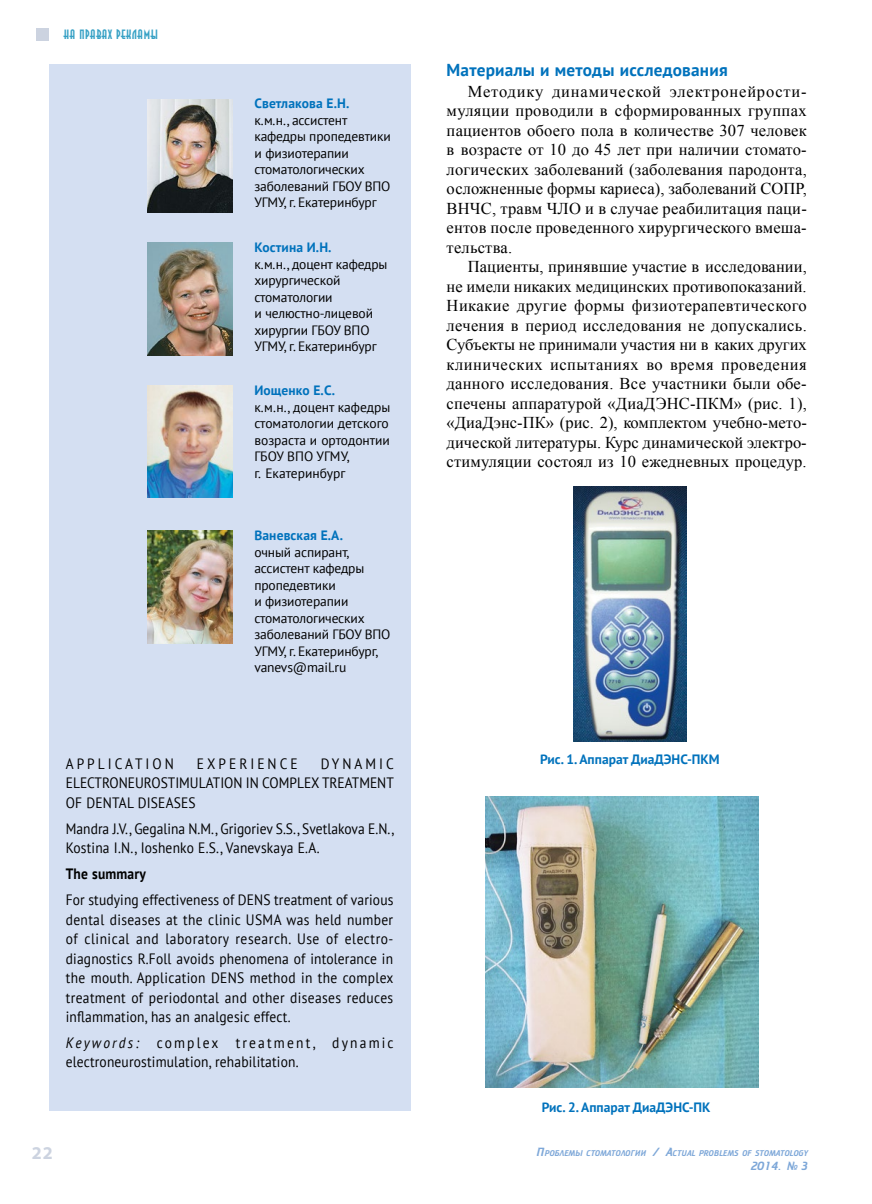
<style>
.page{position:relative;width:872px;height:1204px;background:#fff}
.page>*{position:absolute;margin:0;border:0;box-sizing:border-box;transform-origin:0 0}
.t1{font:700 18px "Myriad Pro";color:#ccd3e0}
.t2{font:700 17.25px "PT Sans";letter-spacing:.015em;color:#0072bc}
.t3{font:16.5px/19.5px "Times New Roman";letter-spacing:.01em;color:#000;text-align:justify}
.t4{font:15px/19.5px "PT Sans";letter-spacing:.015em;color:#000;text-align:justify;scale:.9 1}
.t5{font:15px "PT Sans";letter-spacing:.225em;color:#000;scale:.9 1}
.t6{font:700 15px "PT Sans";letter-spacing:.015em;color:#000;scale:.9 1}
.t7{font:13.5px/16.5px "PT Sans";letter-spacing:-.01em;color:#000}
.t8{font:700 13.5px "PT Sans";color:#0072bc}
.t9{font:700 13.5px "Anna C";letter-spacing:.05em;color:#37a1c5}
.t10{font:12px "Cricket";color:#7da7d8}
.t11{font:8.4px "Cricket";letter-spacing:.005em;color:#7da7d8}
.s1{font-style:italic}
.s2{font-size:12px}
</style>
<div class="page">
<div style="left:36px;top:28px;width:13px;height:12px;background:#ccd3e0"></div>
<div style="left:49px;top:64px;width:361px;height:1046px;background:#d4dff2"></div>
<img style="left:148px;top:99px;width:85px;height:114px">
<img style="left:148px;top:242px;width:85px;height:114px">
<img style="left:148px;top:530px;width:85px;height:114px">
<img style="left:148px;top:386px;width:85px;height:111px">
<img style="left:573px;top:486px;width:113px;height:255px">
<img style="left:485px;top:797px;width:273px;height:289px">
<p class="t9" style="left:64px;top:27px;width:95px">НА ПРАВАХ РЕКЛАМЫ</p>
<p class="t8" style="left:254px;top:94px;width:97px">Светлакова Е.Н.</p>
<p class="t7" style="left:254px;top:111px;width:138px">к.м.н., ассистент кафедры пропедевтики и физиотерапии стоматологических заболеваний ГБОУ ВПО<br>УГМУ, г. Екатеринбург</p>
<p class="t8" style="left:254px;top:238px;width:79px">Костина И.Н.</p>
<p class="t7" style="left:254px;top:255px;width:135px">к.м.н., доцент кафедры хирургической стоматологии<br>и челюстно-лицевой хирургии ГБОУ ВПО<br>УГМУ, г. Екатеринбург</p>
<p class="t8" style="left:254px;top:382px;width:82px">Иощенко Е.С.</p>
<p class="t7" style="left:254px;top:398px;width:137px">к.м.н., доцент кафедры стоматологии детского возраста и ортодонтии<br>ГБОУ ВПО УГМУ,<br>г. Екатеринбург</p>
<p class="t8" style="left:254px;top:526px;width:90px">Ваневская Е.А.</p>
<p class="t7" style="left:254px;top:543px;width:138px">очный аспирант, ассистент кафедры пропедевтики<br>и физиотерапии стоматологических заболеваний ГБОУ ВПО<br>УГМУ, г. Екатеринбург, vanevs@mail.ru</p>
<p class="t5" style="left:66px;top:753px;width:122px">APPLICATION</p>
<p class="t5" style="left:197px;top:753px;width:113px">EXPERIENCE</p>
<p class="t4" style="left:66px;top:753px;width:366px;text-indent:255px">DYNAMIC ELECTRONEUROSTIMULATION IN COMPLEX TREATMENT OF DENTAL DISEASES</p>
<p class="t4" style="left:66px;top:818px;width:366px">Mandra J.V., Gegalina N.M., Grigoriev S.S., Svetlakova E.N.,<br>Kostina I.N., Ioshenko E.S., Vanevskaya E.A.</p>
<p class="t6" style="left:66px;top:863px;width:90px">The summary</p>
<p class="t4" style="left:66px;top:889px;width:366px">For studying effectiveness of DENS treatment of various dental diseases at the clinic USMA was held number of clinical and laboratory research. Use of electro&shy;diagnostics R.Foll avoids phenomena of intolerance in the mouth. Application DENS method in the complex treatment of periodontal and other diseases reduces inflammation, has an analgesic effect.</p>
<p class="t4" style="left:66px;top:1032px;width:366px"><span class="s1">Keywords:</span> complex treatment, dynamic electroneurostimulation, rehabilitation.</p>
<p class="t1" style="left:32px;top:1141px;width:22px">22</p>
<p class="t2" style="left:446px;top:58px;width:282px">Материалы и методы исследования</p>
<p class="t3" style="left:446px;top:81px;width:362px;text-indent:21px">Методику динамической электронейрости&shy;муляции проводили в сформированных группах пациентов обоего пола в количестве 307 человек в возрасте от 10 до 45 лет при наличии стомато&shy;логических заболеваний (заболевания пародонта, осложненные формы кариеса), заболеваний СОПР, ВНЧС, травм ЧЛО и в случае реабилитация паци&shy;ентов после проведенного хирургического вмеша&shy;тельства.</p>
<p class="t3" style="left:446px;top:257px;width:362px;text-indent:21px">Пациенты, принявшие участие в исследовании, не имели никаких медицинских противопоказаний.<br>Никакие другие формы физиотерапевтического лечения в период исследования не допускались.<br>Субъекты не принимали участия ни в каких других клинических испытаниях во время проведения данного исследования. Все участники были обе&shy;спечены аппаратурой «ДиаДЭНС-ПКМ» (рис. 1), «ДиаДэнс-ПК» (рис. 2), комплектом учебно-мето&shy;дической литературы. Курс динамической электро&shy;стимуляции состоял из 10 ежедневных процедур.</p>
<p class="t8" style="left:540px;top:750px;width:181px">Рис. 1. Аппарат ДиаДЭНС-ПКМ</p>
<p class="t8" style="left:542px;top:1098px;width:170px">Рис. 2. Аппарат ДиаДЭНС-ПК</p>
<p class="t11" style="left:537px;top:1148px;width:273px"><span class="s2">П</span>РОБЛЕМЫ СТОМАТОЛОГИИ <span class="s2">/ A</span>CTUAL PROBLEMS OF STOMATOLOGY</p>
<p class="t10" style="left:750px;top:1159px;width:59px">2014. № 3</p>
</div>
